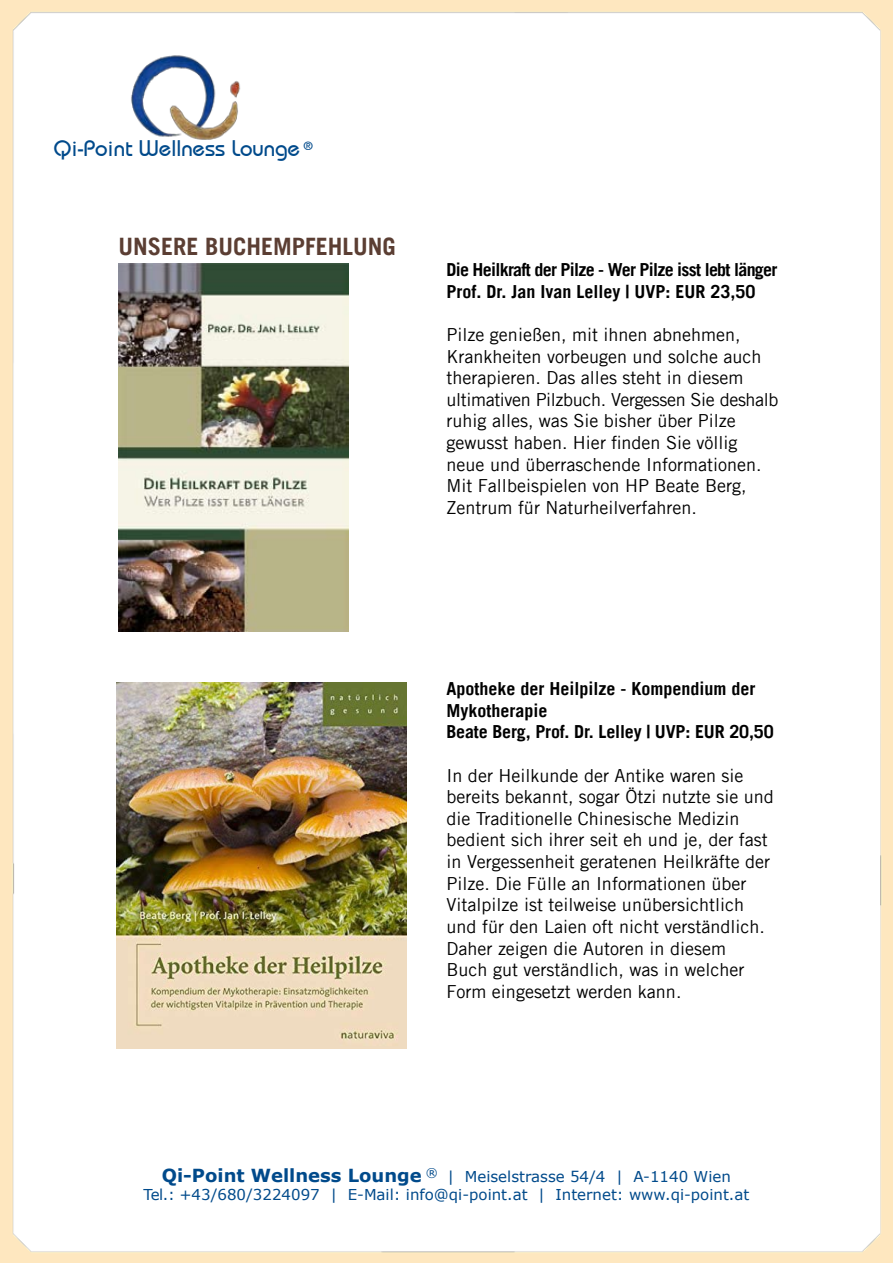
<style>
.page{position:relative;width:893px;height:1263px;background:#fff}
.page>*{position:absolute;margin:0;border:0;box-sizing:border-box;transform-origin:0 0}
.t1{font:700 24px "Trade Gothic LT";color:#5b3e33}
.t2{font:22.5px "Bahamas Plain";color:#004a8b}
.t3{font:18px/21.6px "Trade Gothic LT";color:#000}
.t4{font:700 18px/21.6px "Trade Gothic LT";color:#000}
.t5{font:700 18px/21.6px "Trade Gothic LT";letter-spacing:-.04em;color:#000}
.t6{font:15px/18px "Verdana";color:#004a8b;text-align:center}
.s1{font-weight:700;font-size:18px}
</style>
<div class="page">
<img style="left:0;top:0;width:893px;height:1263px">
<img style="left:119px;top:54px;width:132px;height:86px">
<img style="left:118px;top:263px;width:230px;height:368px">
<img style="left:117px;top:682px;width:290px;height:366px">
<p class="t2" style="left:54px;top:134px;width:261px">Qi-Point Wellness Lounge <sup>®</sup></p>
<h1 class="t1" style="left:118px;top:232px;width:279px">UNSERE BUCHEMPFEHLUNG</h1>
<p class="t5" style="left:446px;top:259px;width:333px">Die Heilkraft der Pilze - Wer Pilze isst lebt länger<br>Prof. Dr. Jan Ivan Lelley | UVP: EUR 23,50</p>
<p class="t3" style="left:446px;top:324px;width:334px">Pilze genießen, mit ihnen abnehmen, Krankheiten vorbeugen und solche auch therapieren. Das alles steht in diesem ultimativen Pilzbuch. Vergessen Sie deshalb ruhig alles, was Sie bisher über Pilze gewusst haben. Hier finden Sie völlig neue und überraschende Informationen.<br>Mit Fallbeispielen von HP Beate Berg, Zentrum für Naturheilverfahren.</p>
<p class="t4" style="left:446px;top:678px;width:329px">Apotheke der Heilpilze - Kompendium der<br>Mykotherapie<br>Beate Berg, Prof. Dr. Lelley | UVP: EUR 20,50</p>
<p class="t3" style="left:446px;top:764px;width:329px">In der Heilkunde der Antike waren sie bereits bekannt, sogar Ötzi nutzte sie und die Traditionelle Chinesische Medizin bedient sich ihrer seit eh und je, der fast in Vergessenheit geratenen Heilkräfte der Pilze. Die Fülle an Informationen über Vitalpilze ist teilweise unübersichtlich und für den Laien oft nicht verständlich.<br>Daher zeigen die Autoren in diesem<br>Buch gut verständlich, was in welcher Form eingesetzt werden kann.</p>
<p class="t6" style="left:143px;top:1167px;width:607px"><span class="s1">Qi-Point Wellness Lounge</span> <sup>®</sup> | Meiselstrasse 54/4 | A-1140 Wien<br>Tel.: +43/680/3224097 | E-Mail: info@qi-point.at | Internet: www.qi-point.at</p>
</div>
